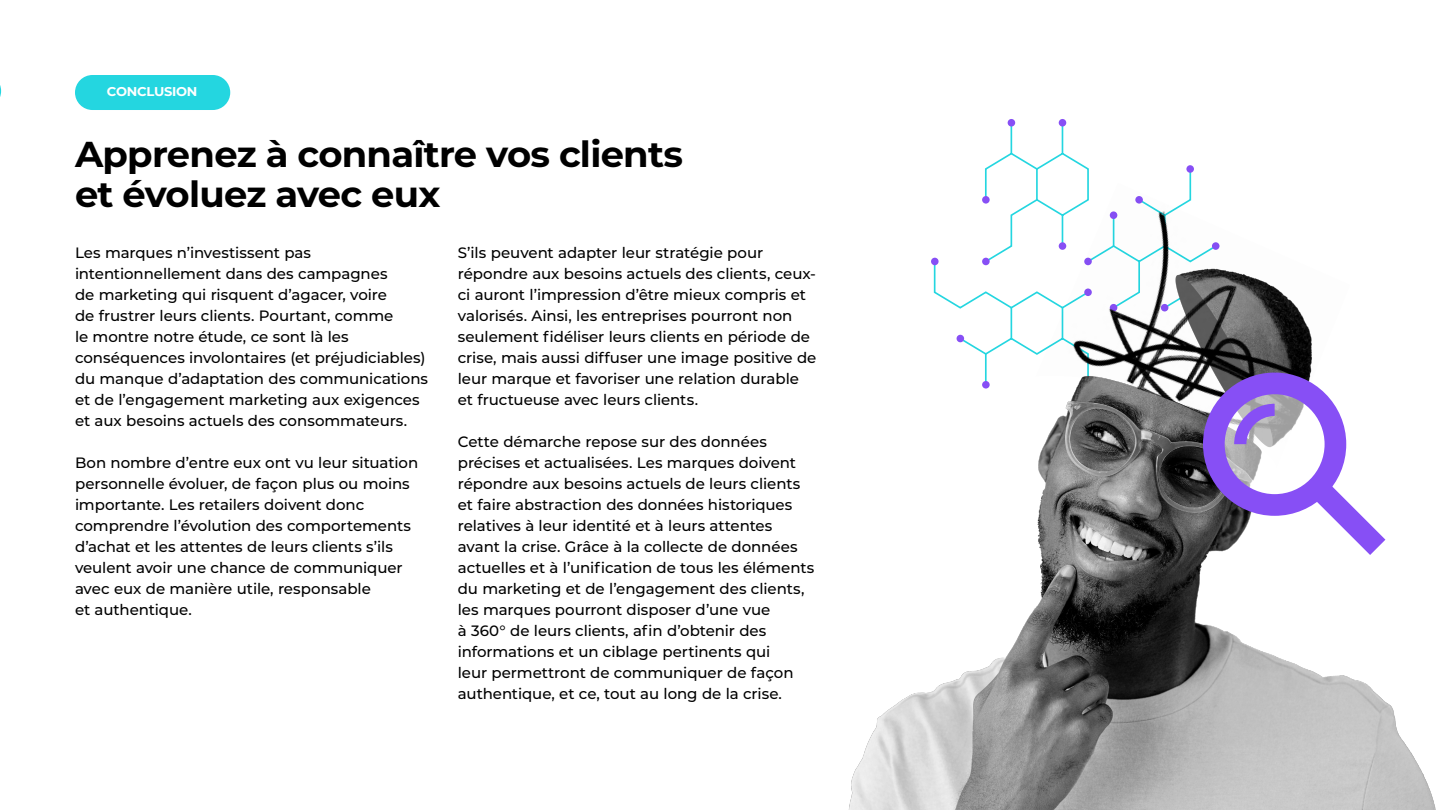
<style>
.page{position:relative;width:1440px;height:810px;background:#fff}
.page>*{position:absolute;margin:0;border:0;box-sizing:border-box;transform-origin:0 0}
.t1{font:700 36px/40.5px "Montserrat";letter-spacing:-.02em;color:#000}
.t2{font:500 15px/21px "Montserrat";letter-spacing:-.005em;color:#000}
.t3{font:700 12.75px "Montserrat";letter-spacing:-.02em;color:#fff}
</style>
<div class="page">
<svg style="left:982px;top:121px;width:212px;height:122px"></svg>
<div style="left:1186px;top:165px;width:8px;height:8px;background:#874ff5;border-radius:50%"></div>
<div style="left:1059px;top:119px;width:7px;height:8px;background:#874ff5;border-radius:50%"></div>
<div style="left:1008px;top:119px;width:7px;height:8px;background:#874ff5;border-radius:50%"></div>
<div style="left:982px;top:196px;width:8px;height:8px;background:#874ff5;border-radius:50%"></div>
<div style="left:75px;top:75px;width:155px;height:35px;background:#24d6e0;border-radius:18px"></div>
<svg style="left:0;top:85px;width:1px;height:12px"></svg>
<img style="left:848px;top:243px;width:588px;height:567px">
<img style="left:1036px;top:183px;width:314px;height:284px">
<svg style="left:1203px;top:373px;width:182px;height:182px"></svg>
<p class="t3" style="left:107px;top:83px;width:92px">CONCLUSION</p>
<h1 class="t1" style="left:75px;top:132px;width:610px">Apprenez à connaître vos clients et évoluez avec eux</h1>
<p class="t2" style="left:75px;top:242px;width:355px">Les marques n’investissent pas intentionnellement dans des campagnes<br>de marketing qui risquent d’agacer, voire<br>de frustrer leurs clients. Pourtant, comme<br>le montre notre étude, ce sont là les conséquences involontaires (et préjudiciables) du manque d’adaptation des communications et de l’engagement marketing aux exigences et aux besoins actuels des consommateurs.</p>
<p class="t2" style="left:75px;top:452px;width:345px">Bon nombre d’entre eux ont vu leur situation personnelle évoluer, de façon plus ou moins importante. Les retailers doivent donc comprendre l’évolution des comportements d’achat et les attentes de leurs clients s’ils veulent avoir une chance de communiquer avec eux de manière utile, responsable<br>et authentique.</p>
<p class="t2" style="left:458px;top:242px;width:360px">S’ils peuvent adapter leur stratégie pour répondre aux besoins actuels des clients, ceux&shy;ci auront l’impression d’être mieux compris et valorisés. Ainsi, les entreprises pourront non seulement fidéliser leurs clients en période de crise, mais aussi diffuser une image positive de leur marque et favoriser une relation durable et fructueuse avec leurs clients.</p>
<p class="t2" style="left:458px;top:431px;width:358px">Cette démarche repose sur des données précises et actualisées. Les marques doivent répondre aux besoins actuels de leurs clients et faire abstraction des données historiques relatives à leur identité et à leurs attentes avant la crise. Grâce à la collecte de données actuelles et à l’unification de tous les éléments du marketing et de l’engagement des clients, les marques pourront disposer d’une vue<br>à 360° de leurs clients, afin d’obtenir des informations et un ciblage pertinents qui<br>leur permettront de communiquer de façon authentique, et ce, tout au long de la crise.</p>
</div>
